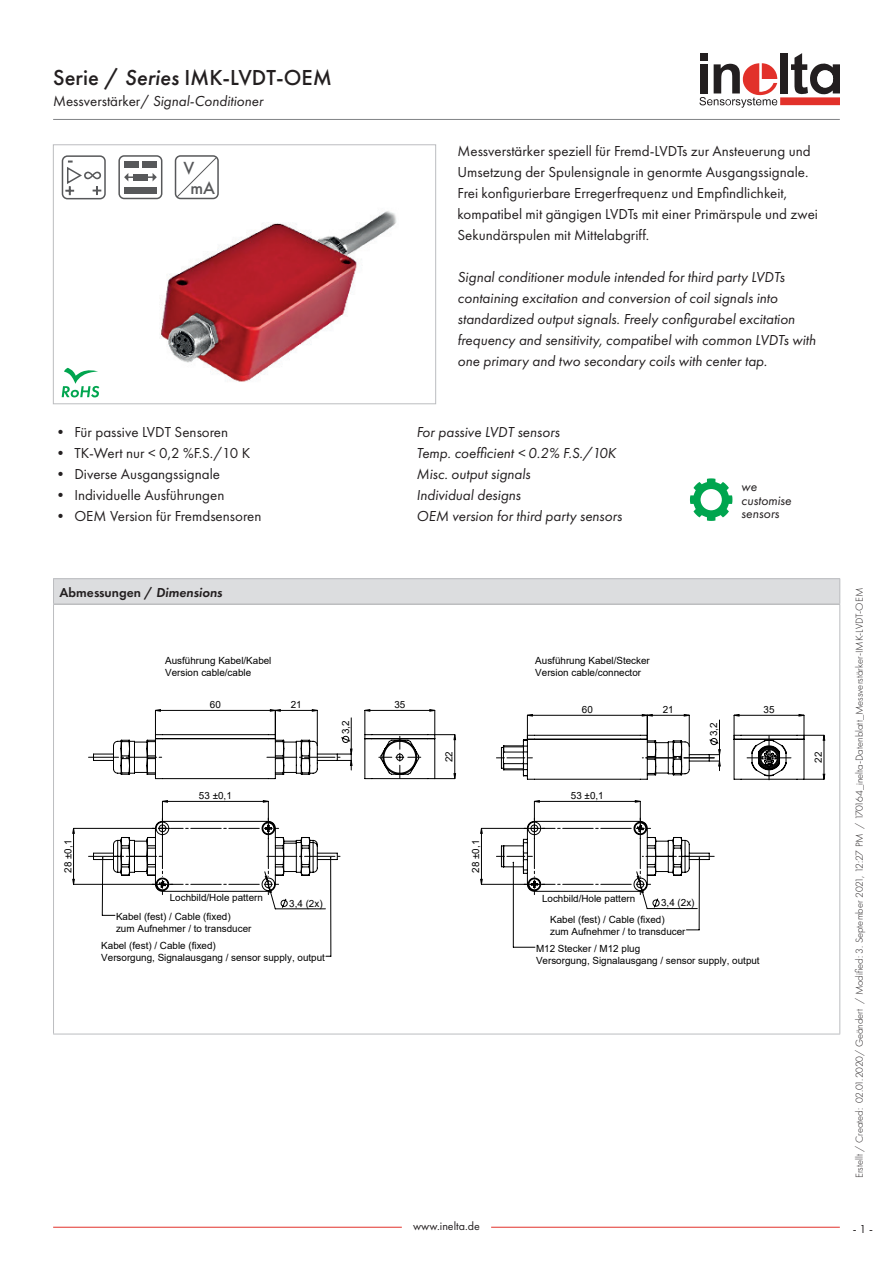
<style>
.page{position:relative;width:893px;height:1263px;background:#fff}
.page>*{position:absolute;margin:0;border:0;box-sizing:border-box;transform-origin:0 0}
.t1{font:500 22.5px "Futura PT";color:#231f20}
.t2{font:500 18.15px/20.2px "Futura PT";color:#57585a}
.Fließtext_10_normal{font:italic 15px/21px "Futura PT";color:#231f20}
.Fließtext_10_normal-2{font:15px/21px "Futura PT";color:#231f20}
.Tabelle_Kopfzeile_no{font:600 13.5px "Futura PT";color:#231f20}
.Fließtext_10_normal-3{font:italic 13.5px "Futura PT";color:#231f20}
.t3{font:12px "Futura PT";color:#231f20}
.t4{font:300 10.5px "Futura PT";color:#231f20}
.t5{font:9.9px/11.9px "Arial";color:#000}
.s1{font-style:italic}
.s2{font-style:normal}
</style>
<div class="page">
<hr style="left:53px;top:119px;width:787px;height:1px;background:#808285">
<svg style="left:699px;top:53px;width:141px;height:55px"></svg>
<hr style="left:53px;top:1227px;width:349px;height:1px;background:#e2312a">
<hr style="left:491px;top:1227px;width:349px;height:1px;background:#e2312a">
<img style="left:72px;top:155px;width:325px;height:243px">
<div style="left:53px;top:145px;width:383px;height:259px;border:1px solid #bcbdc0"></div>
<div style="left:54px;top:579px;width:786px;height:25px;background:#dcdddf"></div>
<hr style="left:53px;top:605px;width:1px;height:429px;background:#bcbdc0">
<hr style="left:839px;top:605px;width:1px;height:429px;background:#bcbdc0">
<hr style="left:53px;top:1034px;width:787px;height:1px;background:#bcbdc0">
<hr style="left:53px;top:578px;width:787px;height:1px;background:#bcbdc0">
<svg style="left:53px;top:579px;width:1px;height:24px"></svg>
<svg style="left:839px;top:579px;width:1px;height:24px"></svg>
<hr style="left:53px;top:603px;width:787px;height:2px;background:#bcbdc0">
<svg style="left:102px;top:915px;width:13px;height:1px"></svg>
<hr style="left:102px;top:858px;width:1px;height:57px;background:#000">
<hr style="left:330px;top:858px;width:1px;height:98px;background:#000">
<svg style="left:686px;top:930px;width:13px;height:1px"></svg>
<hr style="left:699px;top:858px;width:1px;height:72px;background:#000">
<svg style="left:513px;top:947px;width:22px;height:1px"></svg>
<hr style="left:513px;top:862px;width:1px;height:85px;background:#000">
<hr style="left:74px;top:884px;width:99px;height:1px;background:#000">
<hr style="left:74px;top:828px;width:79px;height:1px;background:#000">
<svg style="left:155px;top:710px;width:649px;height:108px"></svg>
<svg style="left:72px;top:828px;width:3px;height:57px"></svg>
<svg style="left:350px;top:735px;width:475px;height:122px"></svg>
<svg style="left:89px;top:734px;width:263px;height:45px"></svg>
<svg style="left:364px;top:734px;width:91px;height:45px"></svg>
<svg style="left:496px;top:734px;width:224px;height:46px"></svg>
<svg style="left:733px;top:734px;width:91px;height:46px"></svg>
<svg style="left:89px;top:818px;width:625px;height:90px"></svg>
<svg style="left:690px;top:478px;width:42px;height:43px"></svg>
<svg style="left:62px;top:368px;width:37px;height:29px"></svg>
<div style="left:62px;top:156px;width:43px;height:43px;background:#fff;border-radius:5px"></div>
<div style="left:62px;top:155px;width:44px;height:44px;border:2px solid #57585a;border-radius:5px"></div>
<svg style="left:65px;top:161px;width:37px;height:34px"></svg>
<div style="left:119px;top:156px;width:43px;height:42px;background:#fff;border-radius:5px"></div>
<div style="left:118px;top:155px;width:44px;height:44px;border:2px solid #57585a;border-radius:5px"></div>
<div style="left:124px;top:161px;width:15px;height:6px;background:#57585a"></div>
<div style="left:124px;top:187px;width:33px;height:6px;background:#57585a"></div>
<div style="left:142px;top:161px;width:15px;height:6px;background:#57585a"></div>
<svg style="left:146px;top:173px;width:11px;height:8px"></svg>
<svg style="left:124px;top:173px;width:11px;height:8px"></svg>
<div style="left:133px;top:174px;width:15px;height:6px;background:#57585a"></div>
<div style="left:175px;top:155px;width:44px;height:44px;border:2px solid #57585a;border-radius:5px"></div>
<svg style="left:176px;top:156px;width:42px;height:42px"></svg>
<h1 class="t1" style="left:53px;top:64px;width:280px">Serie / <span class="s1">Series</span> IMK-LVDT-OEM</h1>
<h3 class="Fließtext_10_normal" style="left:53px;top:91px;width:211px"><span class="s2">Messverstärker/</span> Signal-Conditioner</h3>
<h2 class="t2" style="left:190px;top:158px;width:26px;text-indent:-7px">V mA</h2>
<p class="Fließtext_10_normal-2" style="left:458px;top:140px;width:355px">Messverstärker speziell für Fremd-LVDTs zur Ansteuerung und<br>Umsetzung der Spulensignale in genormte Ausgangssignale.</p>
<p class="Fließtext_10_normal-2" style="left:458px;top:182px;width:331px">Frei konfigurierbare Erregerfrequenz und Empfindlichkeit,</p>
<p class="Fließtext_10_normal-2" style="left:458px;top:203px;width:362px">kompatibel mit gängigen LVDTs mit einer Primärspule und zwei<br>Sekundärspulen mit Mittelabgriff.</p>
<p class="Fließtext_10_normal" style="left:458px;top:266px;width:329px">Signal conditioner module intended for third party LVDTs</p>
<p class="Fließtext_10_normal" style="left:458px;top:287px;width:322px">containing excitation and conversion of coil signals into</p>
<p class="Fließtext_10_normal" style="left:458px;top:308px;width:339px">standardized output signals. Freely configurabel excitation</p>
<p class="Fließtext_10_normal" style="left:458px;top:329px;width:360px">frequency and sensitivity, compatibel with common LVDTs with one primary and two secondary coils with center tap.</p>
<p class="Fließtext_10_normal-2" style="left:53px;top:421px;width:176px">• Für passive LVDT Sensoren</p>
<p class="Fließtext_10_normal-2" style="left:53px;top:442px;width:199px">• TK-Wert nur &lt; 0,2 %F.S./10 K</p>
<p class="Fließtext_10_normal-2" style="left:53px;top:463px;width:168px">• Diverse Ausgangssignale</p>
<p class="Fließtext_10_normal-2" style="left:53px;top:484px;width:173px">• Individuelle Ausführungen</p>
<p class="Fließtext_10_normal-2" style="left:53px;top:505px;width:210px">• OEM Version für Fremdsensoren</p>
<p class="Fließtext_10_normal" style="left:416px;top:421px;width:145px">For passive LVDT sensors</p>
<p class="Fließtext_10_normal" style="left:416px;top:442px;width:201px">Temp. coefficient &lt; 0.2% F.S./10K</p>
<p class="Fließtext_10_normal" style="left:416px;top:463px;width:116px">Misc. output signals</p>
<p class="Fließtext_10_normal" style="left:416px;top:484px;width:106px">Individual designs</p>
<p class="Fließtext_10_normal" style="left:416px;top:505px;width:207px">OEM version for third party sensors</p>
<p class="Fließtext_10_normal-3" style="left:741px;top:479px;width:17px">we</p>
<p class="Fließtext_10_normal-3" style="left:741px;top:492px;width:52px">customise</p>
<p class="Fließtext_10_normal-3" style="left:741px;top:506px;width:40px">sensors</p>
<p class="Tabelle_Kopfzeile_no" style="left:60px;top:584px;width:164px">Abmessungen / <span class="s1">Dimensions</span></p>
<p class="t5" style="left:165px;top:655px;width:108px">Ausführung Kabel/Kabel<br>Version cable/cable</p>
<p class="t5" style="left:210px;top:699px;width:12px">60</p>
<p class="t5" style="left:291px;top:699px;width:12px">21</p>
<p class="t5" style="left:340px;top:734px;width:15px;rotate:-90deg">3,2</p>
<p class="t5" style="left:62px;top:873px;width:34px;rotate:-90deg">28 ±0,1</p>
<p class="t5" style="left:199px;top:790px;width:34px">53 ±0,1</p>
<p class="t5" style="left:170px;top:892px;width:95px">Lochbild/Hole pattern</p>
<p class="t5" style="left:289px;top:897px;width:35px">3,4 (2x)</p>
<p class="t5" style="left:116px;top:910px;width:137px">Kabel (fest) / Cable (fixed) zum Aufnehmer / to transducer</p>
<p class="t5" style="left:101px;top:940px;width:225px">Kabel (fest) / Cable (fixed)<br>Versorgung, Signalausgang / sensor supply, output</p>
<p class="t5" style="left:394px;top:699px;width:12px">35</p>
<p class="t5" style="left:443px;top:762px;width:12px;rotate:-90deg">22</p>
<p class="t5" style="left:470px;top:873px;width:34px;rotate:-90deg">28 ±0,1</p>
<p class="t5" style="left:535px;top:655px;width:116px">Ausführung Kabel/Stecker<br>Version cable/connector</p>
<p class="t5" style="left:582px;top:704px;width:12px">60</p>
<p class="t5" style="left:663px;top:704px;width:12px">21</p>
<p class="t5" style="left:571px;top:790px;width:34px">53 ±0,1</p>
<p class="t5" style="left:708px;top:736px;width:15px;rotate:-90deg">3,2</p>
<p class="t5" style="left:763px;top:704px;width:12px">35</p>
<p class="t5" style="left:542px;top:893px;width:95px">Lochbild/Hole pattern</p>
<p class="t5" style="left:550px;top:895px;width:146px;line-height:16.4px;text-indent:111px">3,4 (2x)<br>Kabel (fest) / Cable (fixed)</p>
<p class="t5" style="left:536px;top:922px;width:151px;line-height:17.4px;text-indent:14px">zum Aufnehmer / to transducer<br>M12 Stecker / M12 plug</p>
<p class="t5" style="left:536px;top:954px;width:225px">Versorgung, Signalausgang / sensor supply, output</p>
<p class="t5" style="left:812px;top:763px;width:12px;rotate:-90deg">22</p>
<p class="t4" style="left:853px;top:1178px;width:591px;rotate:-90deg">Erstellt / Created: 02.01.2020/ Geändert / Modified: 3. September 2021, 12:27 PM / 170164_inelta-Datenblatt_Messverstärker-IMK-LVDT-OEM</p>
<p class="t3" style="left:413px;top:1218px;width:68px">www.inelta.de</p>
<p class="t3" style="left:853px;top:1222px;width:22px">- 1 -</p>
</div>
